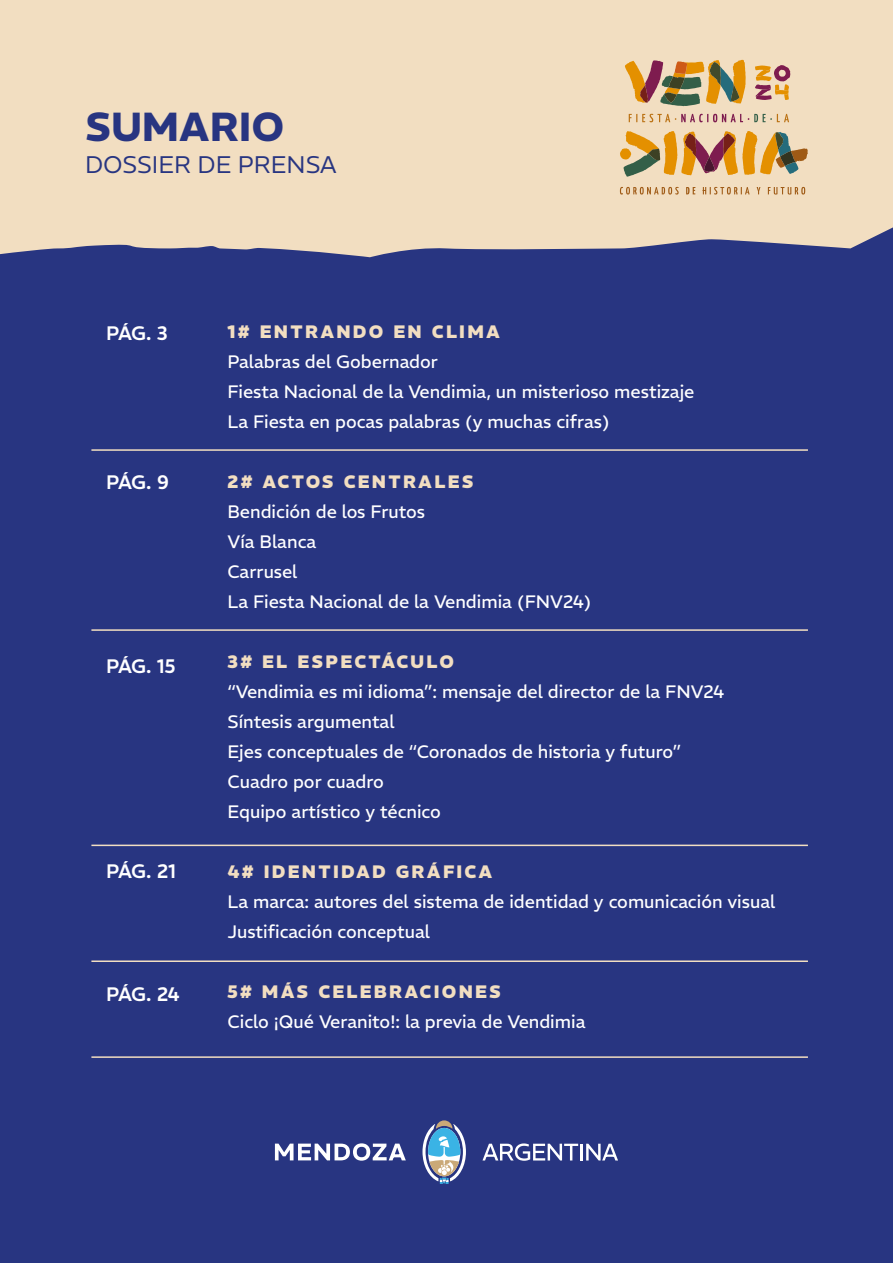
<style>
.page{position:relative;width:893px;height:1263px;background:#283581}
.page>*{position:absolute;margin:0;border:0;box-sizing:border-box;transform-origin:0 0}
.t1{font:700 40.5px "REM";color:#283581}
.t2{font:300 24px "REM";color:#283581}
.t3{font:500 19.5px "REM";letter-spacing:-.045em;color:#fff}
.t4{font:18px/30px "REM";color:#fff}
.t5{font:800 18px "REM";letter-spacing:.125em;color:#f2dec1}
</style>
<div class="page">
<div style="left:0;top:0;width:893px;height:258px;background:#f2dec1"></div>
<svg style="left:755px;top:65px;width:35px;height:35px"></svg>
<svg style="left:620px;top:187px;width:59px;height:8px"></svg>
<svg style="left:686px;top:187px;width:9px;height:7px"></svg>
<svg style="left:702px;top:187px;width:47px;height:8px"></svg>
<svg style="left:757px;top:187px;width:3px;height:7px"></svg>
<svg style="left:768px;top:187px;width:37px;height:8px"></svg>
<svg style="left:629px;top:114px;width:160px;height:8px"></svg>
<svg style="left:620px;top:131px;width:188px;height:46px;background:#caa26b"></svg>
<svg style="left:625px;top:60px;width:121px;height:46px;background:#b79765"></svg>
<svg style="left:422px;top:1120px;width:44px;height:64px"></svg>
<svg style="left:275px;top:1143px;width:131px;height:18px"></svg>
<svg style="left:482px;top:1143px;width:96px;height:18px"></svg>
<hr style="left:580px;top:1144px;width:3px;height:16px;background:#fff">
<svg style="left:586px;top:1144px;width:32px;height:16px"></svg>
<hr style="left:91px;top:449px;width:717px;height:2px;background:#f2dec1">
<hr style="left:91px;top:629px;width:717px;height:2px;background:#f2dec1">
<hr style="left:91px;top:845px;width:717px;height:1px;background:#f2dec1">
<hr style="left:91px;top:960px;width:717px;height:2px;background:#f2dec1">
<hr style="left:91px;top:1056px;width:717px;height:2px;background:#f2dec1">
<h1 class="t1" style="left:85px;top:95px;width:201px">SUMARIO</h1>
<h2 class="t2" style="left:85px;top:147px;width:253px">DOSSIER DE PRENSA</h2>
<p class="t3" style="left:106px;top:319px;width:63px">PÁG. 3</p>
<p class="t5" style="left:227px;top:317px;width:274px">1# ENTRANDO EN CLIMA</p>
<p class="t4" style="left:227px;top:345px;width:468px">Palabras del Gobernador<br>Fiesta Nacional de la Vendimia, un misterioso mestizaje<br>La Fiesta en pocas palabras (y muchas cifras)</p>
<p class="t3" style="left:106px;top:468px;width:64px">PÁG. 9</p>
<p class="t5" style="left:227px;top:467px;width:248px">2# ACTOS CENTRALES</p>
<p class="t4" style="left:227px;top:495px;width:365px">Bendición de los Frutos<br>Vía Blanca<br>Carrusel<br>La Fiesta Nacional de la Vendimia (FNV24)</p>
<p class="t3" style="left:106px;top:651px;width:71px">PÁG. 15</p>
<p class="t5" style="left:227px;top:647px;width:228px">3# EL ESPECTÁCULO</p>
<p class="t4" style="left:227px;top:675px;width:498px">“Vendimia es mi idioma”: mensaje del director de la FNV24<br>Síntesis argumental<br>Ejes conceptuales de “Coronados de historia y futuro” Cuadro por cuadro<br>Equipo artístico y técnico</p>
<p class="t3" style="left:106px;top:856px;width:71px">PÁG. 21</p>
<p class="t5" style="left:227px;top:857px;width:266px">4# IDENTIDAD GRÁFICA</p>
<p class="t4" style="left:227px;top:885px;width:550px">La marca: autores del sistema de identidad y comunicación visual<br>Justificación conceptual</p>
<p class="t3" style="left:106px;top:979px;width:75px">PÁG. 24</p>
<p class="t5" style="left:227px;top:977px;width:275px">5# MÁS CELEBRACIONES</p>
<p class="t4" style="left:227px;top:1005px;width:359px">Ciclo ¡Qué Veranito!: la previa de Vendimia</p>
</div>
